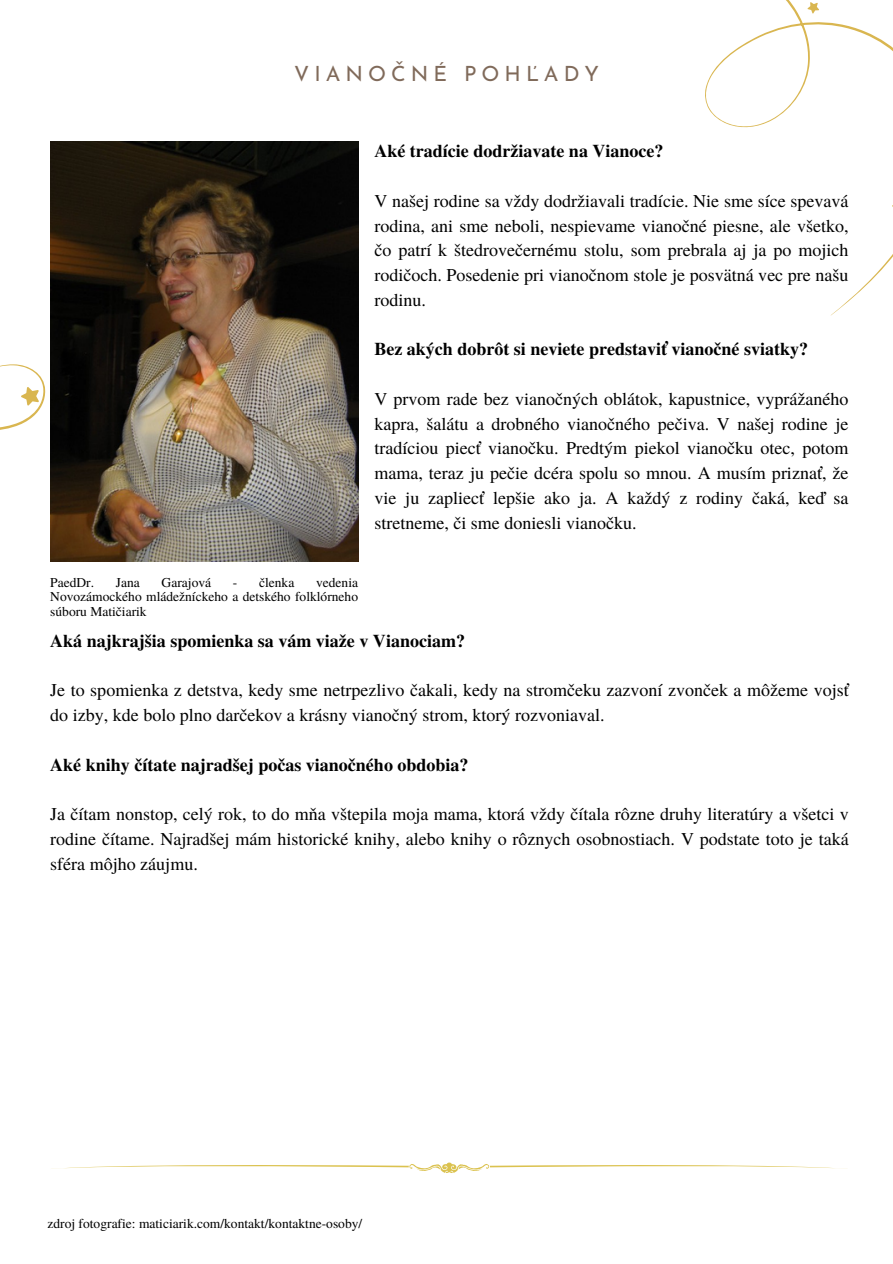
<style>
.page{position:relative;width:893px;height:1264px;background:#fff}
.page>*{position:absolute;margin:0;border:0;box-sizing:border-box;transform-origin:0 0}
.t1{font:21px "Josefin Sans";letter-spacing:.24em;color:#806a5a}
.t2{font:18px/24.8px "Te X Gyre Termes";color:#000;text-align:justify}
.t3{font:700 18px "Te X Gyre Termes";color:#000}
.t4{font:13.5px/14.7px "Te X Gyre Termes";color:#000;text-align:justify}
</style>
<div class="page">
<svg style="left:705px;top:0;width:187px;height:315px"></svg>
<svg style="left:891px;top:201px;width:1px;height:15px"></svg>
<svg style="left:807px;top:2px;width:12px;height:12px"></svg>
<img style="left:50px;top:142px;width:308px;height:419px">
<svg style="left:0;top:364px;width:46px;height:66px"></svg>
<svg style="left:51px;top:1162px;width:796px;height:11px"></svg>
<h2 class="t1" style="left:294px;top:66px;width:306px">VIANOČNÉ POHĽADY</h2>
<p class="t3" style="left:374px;top:137px;width:290px">Aké tradície dodržiavate na Vianoce?</p>
<h1 class="t2" style="left:374px;top:187px;width:475px">V našej rodine sa vždy dodržiavali tradície. Nie sme síce spevavá rodina, ani sme neboli, nespievame vianočné piesne, ale všetko, čo patrí k štedrovečernému stolu, som prebrala aj ja po mojich rodičoch. Posedenie pri vianočnom stole je posvätná vec pre našu rodinu.</h1>
<h2 class="t3" style="left:374px;top:335px;width:435px">Bez akých dobrôt si neviete predstaviť vianočné sviatky?</h2>
<h3 class="t2" style="left:374px;top:385px;width:475px">V prvom rade bez vianočných oblátok, kapustnice, vyprážaného kapra, šalátu a drobného vianočného pečiva. V našej rodine je tradíciou piecť vianočku. Predtým piekol vianočku otec, potom mama, teraz ju pečie dcéra spolu so mnou. A musím priznať, že vie ju zapliecť lepšie ako ja. A každý z rodiny čaká, keď sa stretneme, či sme doniesli vianočku.</h3>
<h3 class="t4" style="left:50px;top:574px;width:309px;text-indent:266px">vedenia Novozámockého mládežníckeho a detského folklórneho súboru Matičiarik</h3>
<p class="t3" style="left:50px;top:626px;width:416px">Aká najkrajšia spomienka sa vám viaže v Vianociam?</p>
<p class="t2" style="left:50px;top:677px;width:799px">Je to spomienka z detstva, kedy sme netrpezlivo čakali, kedy na stromčeku zazvoní zvonček a môžeme vojsť do izby, kde bolo plno darčekov a krásny vianočný strom, ktorý rozvoniaval.</p>
<h2 class="t3" style="left:50px;top:750px;width:420px">Aké knihy čítate najradšej počas vianočného obdobia?</h2>
<h3 class="t2" style="left:50px;top:800px;width:799px">Ja čítam nonstop, celý rok, to do mňa vštepila moja mama, ktorá vždy čítala rôzne druhy literatúry a všetci v rodine čítame. Najradšej mám historické knihy, alebo knihy o rôznych osobnostiach. V podstate toto je taká sféra môjho záujmu.</h3>
<h3 class="t4" style="left:50px;top:574px;width:45px">PaedDr.</h3>
<h3 class="t4" style="left:116px;top:574px;width:25px">Jana</h3>
<h3 class="t4" style="left:162px;top:574px;width:51px">Garajová</h3>
<h3 class="t4" style="left:233px;top:574px;width:63px">- členka</h3>
<h2 class="t4" style="left:47px;top:1215px;width:316px">zdroj fotografie: maticiarik.com/kontakt/kontaktne-osoby/</h2>
</div>
